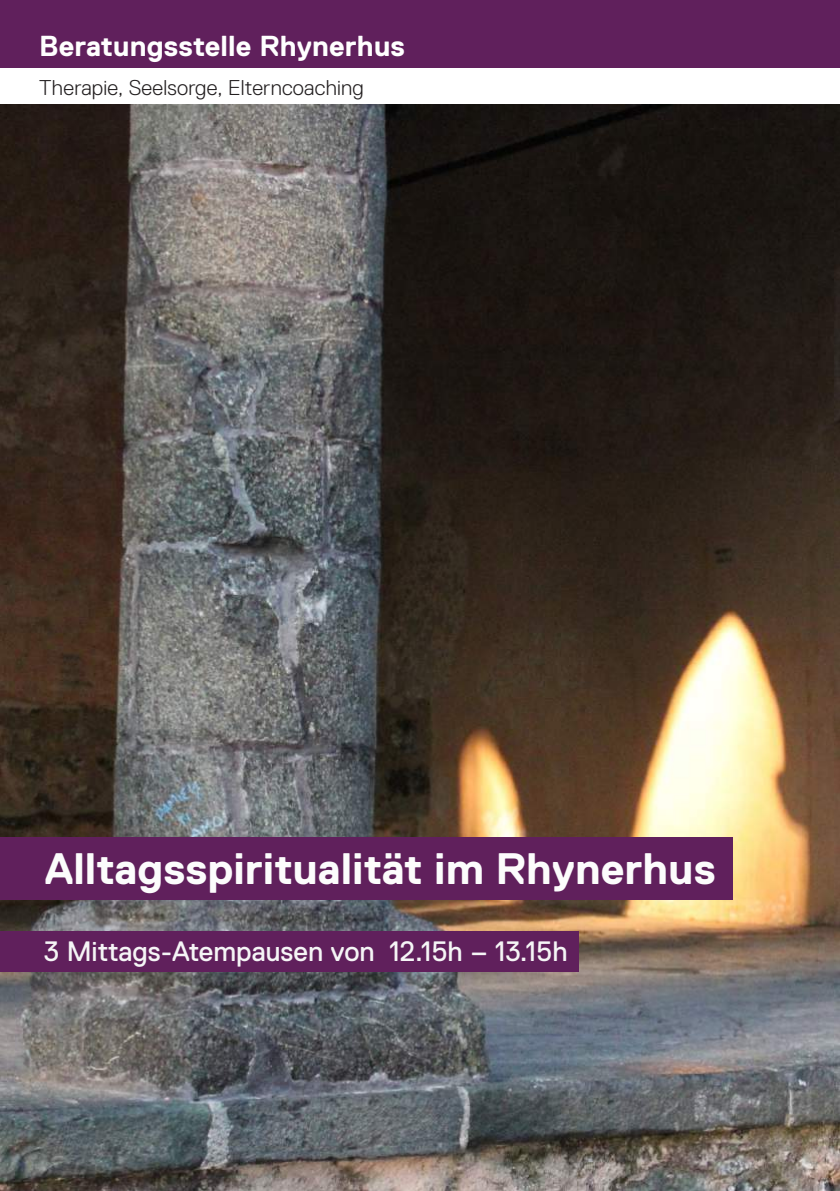
<style>
.page{position:relative;width:840px;height:1191px;background:#fff}
.page>*{position:absolute;margin:0;border:0;box-sizing:border-box;transform-origin:0 0}
.t1{font:700 44px "Replica Std";color:#fcfcfc}
.t2{font:700 28.8px "Replica Std";letter-spacing:.005em;color:#fff}
.t3{font:28px "Replica Std";color:#f5f5f6}
.t4{font:300 21.4px "Replica Std";letter-spacing:.01em;color:#231f20}
</style>
<div class="page">
<div style="left:0;top:0;width:839px;height:68px;background:#60205c"></div>
<img style="left:0;top:105px;width:839px;height:1086px">
<div style="left:0;top:837px;width:731px;height:63px;background:#60205c"></div>
<div style="left:0;top:931px;width:578px;height:40px;background:#60205c"></div>
<p class="t2" style="left:39px;top:30px;width:367px">Beratungsstelle Rhynerhus</p>
<p class="t4" style="left:39px;top:76px;width:326px">Therapie, Seelsorge, Elterncoaching</p>
<h1 class="t1" style="left:45px;top:844px;width:672px">Alltagsspiritualität im Rhynerhus</h1>
<p class="t3" style="left:44px;top:935px;width:525px">3 Mittags-Atempausen von 12.15h – 13.15h</p>
</div>
